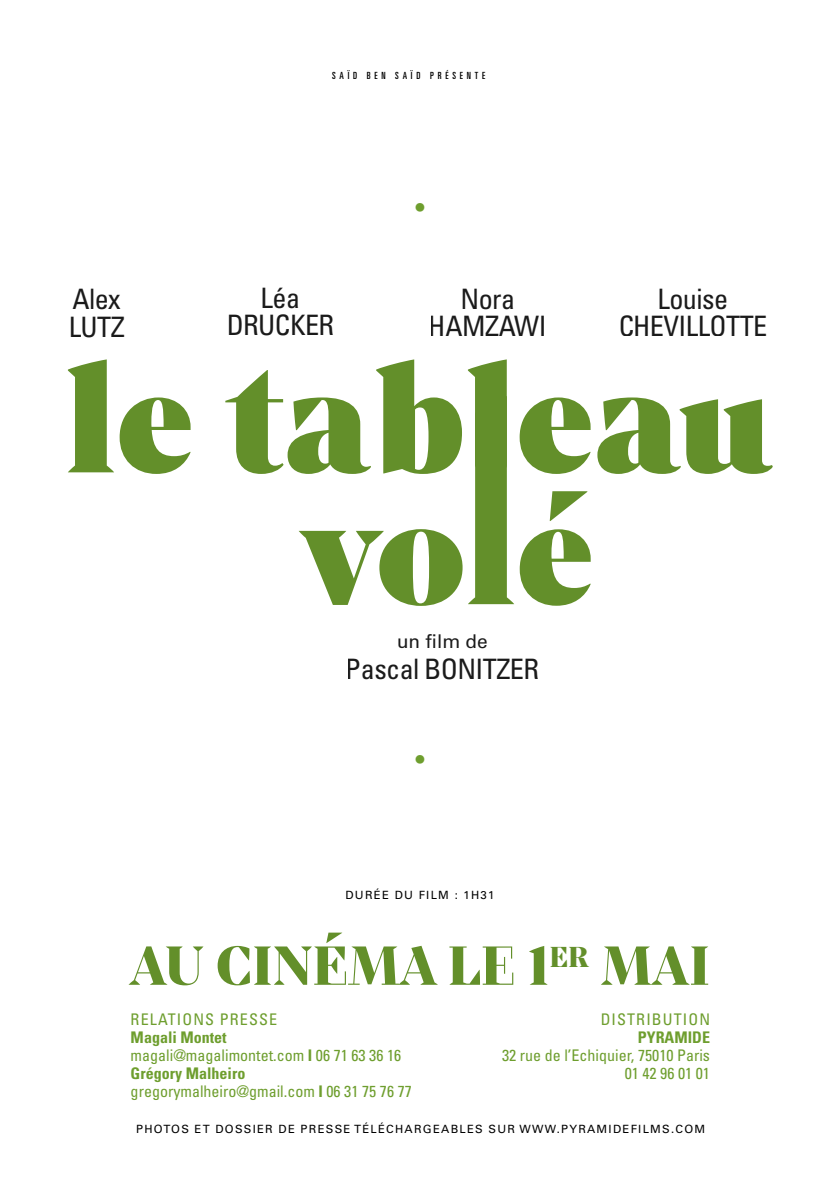
<style>
.page{position:relative;width:840px;height:1191px;background:#fff}
.page>*{position:absolute;margin:0;border:0;box-sizing:border-box;transform-origin:0 0}
.t1{font:900 59px "Mixta Pro";color:#638f2a}
.t2{font:condensed 28.2px/27px "Univers LT Std";letter-spacing:-.02em;color:#000;text-align:center}
.t3{font:24px "Univers LT Std";color:#6e9e2e}
.t4{font:19px "Univers LT Std";color:#000}
.t5{font:condensed 16px/18px "Univers LT Std";color:#6e9e2e;text-align:right}
.t6{font:condensed 16px "Univers LT Std";letter-spacing:.07em;color:#6e9e2e}
.t7{font:700 condensed 16px "Univers LT Std";color:#6e9e2e}
.t8{font:11.4px "Univers LT Std";letter-spacing:.11em;color:#000}
.t9{font:ultra-condensed 9.8px "Univers LT Std";letter-spacing:.39em;color:#000}
.s1{font-weight:700}
</style>
<div class="page">
<svg style="left:68px;top:359px;width:704px;height:115px"></svg>
<svg style="left:298px;top:396px;width:292px;height:210px"></svg>
<p class="t9" style="left:332px;top:70px;width:155px">SAÏD BEN SAÏD PRÉSENTE</p>
<h3 class="t3" style="left:415px;top:193px;width:10px">•</h3>
<h2 class="t2" style="left:69px;top:284px;width:58px;line-height:28.2px;text-align:left">Alex<br>LUTZ</h2>
<h2 class="t2" style="left:226px;top:284px;width:109px">Léa<br>DRUCKER</h2>
<h2 class="t2" style="left:429px;top:285px;width:119px">Nora<br>HAMZAWI</h2>
<h2 class="t2" style="left:617px;top:285px;width:151px">Louise<br>CHEVILLOTTE</h2>
<p class="t4" style="left:397px;top:630px;width:92px">un film de</p>
<h2 class="t2" style="left:345px;top:655px;width:195px">Pascal BONITZER</h2>
<h3 class="t3" style="left:415px;top:745px;width:10px">•</h3>
<p class="t8" style="left:345px;top:888px;width:150px">DURÉE DU FILM : 1H31</p>
<h1 class="t1" style="left:130px;top:931px;width:581px">AU CINÉMA LE 1<sup>ER</sup> MAI</h1>
<p class="t6" style="left:131px;top:1009px;width:148px">RELATIONS PRESSE</p>
<p class="t5" style="left:131px;top:1027px;width:282px;text-align:left"><span class="s1">Magali Montet<br></span>magali@magalimontet.com <span class="s1">I</span> 06 71 63 36 16<br><span class="s1">Grégory Malheiro </span>gregorymalheiro@gmail.com <span class="s1">I</span> 06 31 75 76 77</p>
<p class="t6" style="left:600px;top:1009px;width:111px">DISTRIBUTION</p>
<p class="t7" style="left:637px;top:1027px;width:74px">PYRAMIDE</p>
<p class="t5" style="left:502px;top:1045px;width:209px">32 rue de l’Echiquier, 75010 Paris<br>01 42 96 01 01</p>
<p class="t8" style="left:136px;top:1122px;width:570px">PHOTOS ET DOSSIER DE PRESSE TÉLÉCHARGEABLES SUR WWW.PYRAMIDEFILMS.COM</p>
</div>
